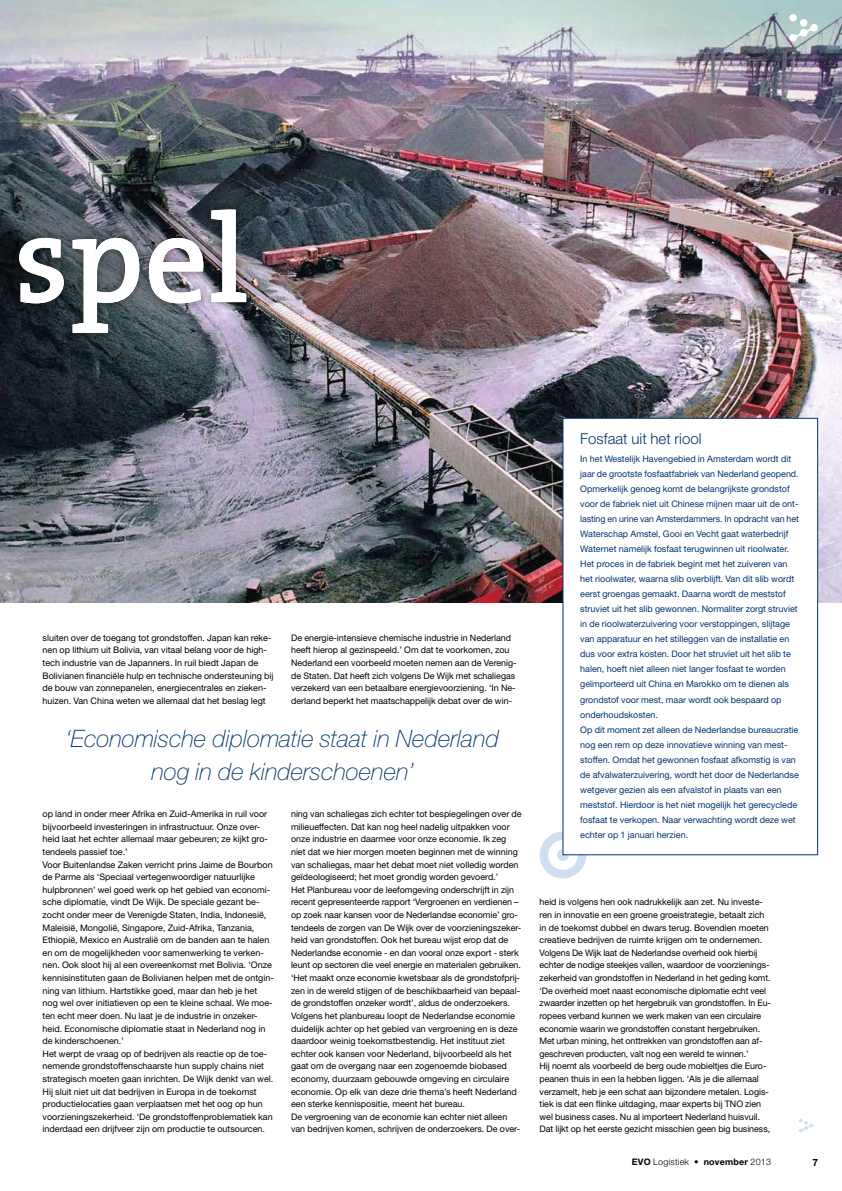
<style>
.page{position:relative;width:842px;height:1191px;background:#fff}
.page>*{position:absolute;margin:0;border:0;box-sizing:border-box;transform-origin:0 0}
.t1{font:600 126.6px "The Serif";color:#fff}
.t2{font:italic 100 24px/33px "Helvetica Neue LT";color:#00346f;text-align:center}
.t3{font:300 15px "Helvetica Neue LT";color:#00346f}
.t4{font:700 10px "Helvetica Neue LT";color:#000}
.t5{font:9px/12.6px "Helvetica Neue LT";color:#000}
.t6{font:9px/15px "Helvetica Neue LT";color:#00346f}
.t7{font:300 9px "Helvetica Neue LT";letter-spacing:.02em;color:#000}
.s1{font-weight:700}
</style>
<div class="page">
<div style="left:540px;top:831px;width:46px;height:47px;border:8px solid #8aaddc;border-radius:50%"></div>
<svg style="left:557px;top:849px;width:12px;height:12px"></svg>
<img style="left:0;top:0;width:842px;height:603px">
<div style="left:563px;top:418px;width:255px;height:436px;background:#fff"></div>
<div style="left:563px;top:418px;width:255px;height:437px;border:1px solid #00346f"></div>
<svg style="left:789px;top:14px;width:29px;height:28px"></svg>
<svg style="left:799px;top:1118px;width:14px;height:14px"></svg>
<div style="left:10px;top:200px;width:246px;height:142px;background:#000;opacity:.5"></div>
<h1 class="t1" style="left:14px;top:153px;width:236px">spel</h1>
<p class="t5" style="left:43px;top:631px;width:232px">sluiten over de toegang tot grondstoffen. Japan kan reke&shy;nen op lithium uit Bolivia, van vitaal belang voor de high&shy;tech industrie van de Japanners. In ruil biedt Japan de Bolivianen financiële hulp en technische ondersteuning bij de bouw van zonnepanelen, energiecentrales en zieken&shy;huizen. Van China weten we allemaal dat het beslag legt</p>
<p class="t5" style="left:291px;top:631px;width:227px">De energie-intensieve chemische industrie in Nederland heeft hierop al gezinspeeld.’ Om dat te voorkomen, zou Nederland een voorbeeld moeten nemen aan de Verenig&shy;de Staten. Dat heeft zich volgens De Wijk met schaliegas verzekerd van een betaalbare energievoorziening. ‘In Ne&shy;derland beperkt het maatschappelijk debat over de win-</p>
<h2 class="t2" style="left:66px;top:722px;width:435px">‘Economische diplomatie staat in Nederland nog in de kinderschoenen’</h2>
<p class="t5" style="left:43px;top:807px;width:233px">op land in onder meer Afrika en Zuid-Amerika in ruil voor bijvoorbeeld investeringen in infrastructuur. Onze over&shy;heid laat het echter allemaal maar gebeuren; ze kijkt gro&shy;tendeels passief toe.’<br>Voor Buitenlandse Zaken verricht prins Jaime de Bourbon de Parme als ‘Speciaal vertegenwoordiger natuurlijke hulpbronnen’ wel goed werk op het gebied van economi&shy;sche diplomatie, vindt De Wijk. De speciale gezant be&shy;zocht onder meer de Verenigde Staten, India, Indonesië, Maleisië, Mongolië, Singapore, Zuid-Afrika, Tanzania, Ethiopië, Mexico en Australië om de banden aan te halen en om de mogelijkheden voor samenwerking te verken&shy;nen. Ook sloot hij al een overeenkomst met Bolivia. ‘Onze kennisinstituten gaan de Bolivianen helpen met de ontgin&shy;ning van lithium. Hartstikke goed, maar dan heb je het nog wel over initiatieven op een te kleine schaal. We moe&shy;ten echt meer doen. Nu laat je de industrie in onzeker&shy;heid. Economische diplomatie staat in Nederland nog in de kinderschoenen.’<br>Het werpt de vraag op of bedrijven als reactie op de toe&shy;nemende grondstoffenschaarste hun supply chains niet strategisch moeten gaan inrichten. De Wijk denkt van wel.<br>Hij sluit niet uit dat bedrijven in Europa in de toekomst productielocaties gaan verplaatsen met het oog op hun voorzieningszekerheid. ‘De grondstoffenproblematiek kan inderdaad een drijfveer zijn om productie te outsourcen.</p>
<p class="t5" style="left:291px;top:807px;width:232px">ning van schaliegas zich echter tot bespiegelingen over de milieueffecten. Dat kan nog heel nadelig uitpakken voor onze industrie en daarmee voor onze economie. Ik zeg niet dat we hier morgen moeten beginnen met de winning van schaliegas, maar het debat moet niet volledig worden geïdeologiseerd; het moet grondig worden gevoerd.’<br>Het Planbureau voor de leefomgeving onderschrijft in zijn recent gepresenteerde rapport ‘Vergroenen en verdienen – op zoek naar kansen voor de Nederlandse economie’ gro&shy;tendeels de zorgen van De Wijk over de voorzieningszeker&shy;heid van grondstoffen. Ook het bureau wijst erop dat de Nederlandse economie - en dan vooral onze export - sterk leunt op sectoren die veel energie en materialen gebruiken. ‘Het maakt onze economie kwetsbaar als de grondstofprij&shy;zen in de wereld stijgen of de beschikbaarheid van bepaal&shy;de grondstoffen onzeker wordt’, aldus de onderzoekers.<br>Volgens het planbureau loopt de Nederlandse economie duidelijk achter op het gebied van vergroening en is deze daardoor weinig toekomstbestendig. Het instituut ziet echter ook kansen voor Nederland, bijvoorbeeld als het gaat om de overgang naar een zogenoemde biobased economy, duurzaam gebouwde omgeving en circulaire economie. Op elk van deze drie thema’s heeft Nederland een sterke kennispositie, meent het bureau.<br>De vergroening van de economie kan echter niet alleen van bedrijven komen, schrijven de onderzoekers. De over-</p>
<h3 class="t3" style="left:580px;top:430px;width:123px">Fosfaat uit het riool</h3>
<p class="t6" style="left:580px;top:451px;width:220px">In het Westelijk Havengebied in Amsterdam wordt dit jaar de grootste fosfaatfabriek van Nederland geopend.<br>Opmerkelijk genoeg komt de belangrijkste grondstof voor de fabriek niet uit Chinese mijnen maar uit de ont&shy;lasting en urine van Amsterdammers. In opdracht van het Waterschap Amstel, Gooi en Vecht gaat waterbedrijf Waternet namelijk fosfaat terugwinnen uit rioolwater.<br>Het proces in de fabriek begint met het zuiveren van het rioolwater, waarna slib overblijft. Van dit slib wordt eerst groengas gemaakt. Daarna wordt de meststof struviet uit het slib gewonnen. Normaliter zorgt struviet in de rioolwaterzuivering voor verstoppingen, slijtage van apparatuur en het stilleggen van de installatie en dus voor extra kosten. Door het struviet uit het slib te halen, hoeft niet alleen niet langer fosfaat te worden geïmporteerd uit China en Marokko om te dienen als grondstof voor mest, maar wordt ook bespaard op onderhoudskosten.<br>Op dit moment zet alleen de Nederlandse bureaucratie nog een rem op deze innovatieve winning van mest&shy;stoffen. Omdat het gewonnen fosfaat afkomstig is van de afvalwaterzuivering, wordt het door de Nederlandse wetgever gezien als een afvalstof in plaats van een meststof. Hierdoor is het niet mogelijk het gerecyclede fosfaat te verkopen. Naar verwachting wordt deze wet echter op 1 januari herzien.</p>
<p class="t5" style="left:540px;top:895px;width:233px">heid is volgens hen ook nadrukkelijk aan zet. Nu investe&shy;ren in innovatie en een groene groeistrategie, betaalt zich in de toekomst dubbel en dwars terug. Bovendien moeten creatieve bedrijven de ruimte krijgen om te ondernemen.<br>Volgens De Wijk laat de Nederlandse overheid ook hierbij echter de nodige steekjes vallen, waardoor de voorzienings&shy;zekerheid van grondstoffen in Nederland in het geding komt. ‘De overheid moet naast economische diplomatie echt veel zwaarder inzetten op het hergebruik van grondstoffen. In Eu&shy;ropees verband kunnen we werk maken van een circulaire economie waarin we grondstoffen constant hergebruiken.<br>Met urban mining, het onttrekken van grondstoffen aan af&shy;geschreven producten, valt nog een wereld te winnen.’<br>Hij noemt als voorbeeld de berg oude mobieltjes die Euro&shy;peanen thuis in een la hebben liggen. ‘Als je die allemaal verzamelt, heb je een schat aan bijzondere metalen. Logis&shy;tiek is dat een flinke uitdaging, maar experts bij TNO zien wel business cases. Nu al importeert Nederland huisvuil.<br>Dat lijkt op het eerste gezicht misschien geen big business,</p>
<p class="t7" style="left:632px;top:1156px;width:141px"><span class="s1">EVO</span> Logistiek • <span class="s1">november</span> 2013</p>
<p class="t4" style="left:812px;top:1156px;width:7px">7</p>
</div>
